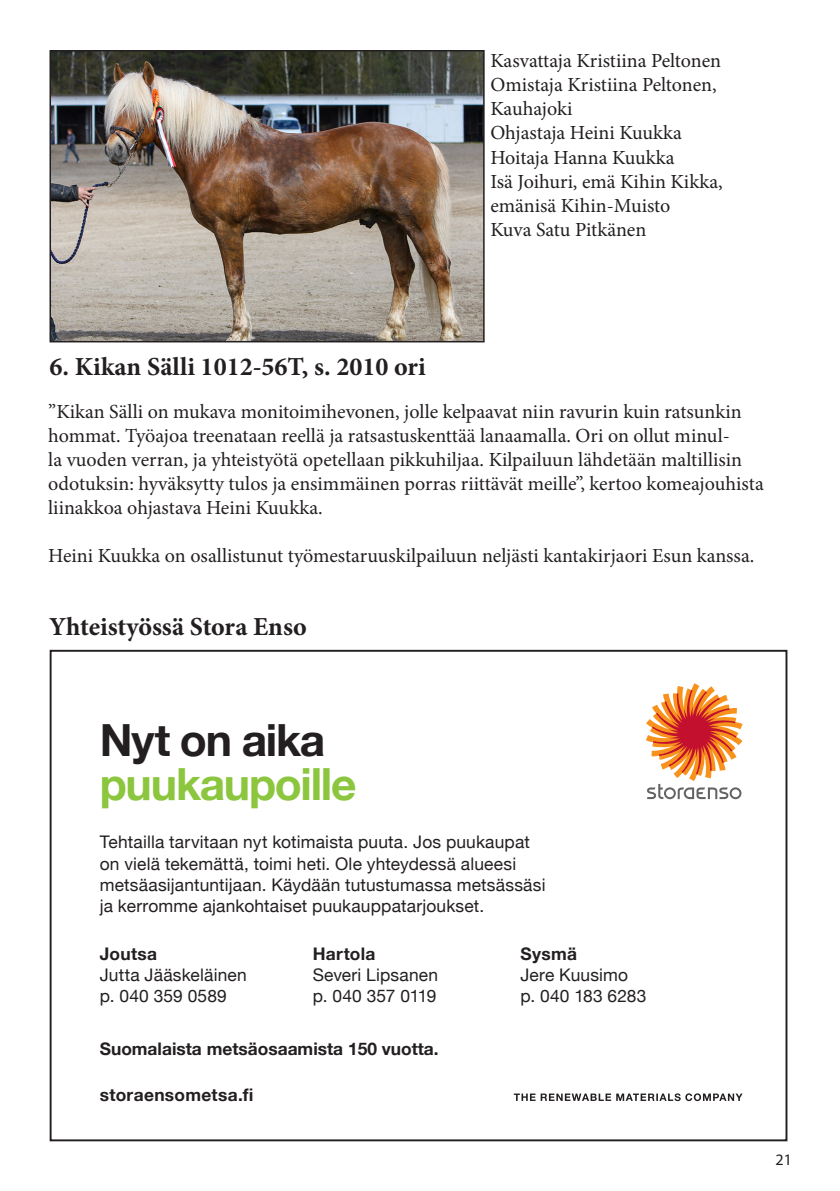
<style>
.page{position:relative;width:840px;height:1191px;background:#fff}
.page>*{position:absolute;margin:0;border:0;box-sizing:border-box;transform-origin:0 0}
.t1{font:700 44.2px/44.2px "Helvetica Neue";letter-spacing:-.03em;color:#8bc63e}
.t2{font:700 26px "Minion Pro";color:#231f20}
.t3{font:20px/24px "Minion Pro";color:#231f20}
.t4{font:17.4px/21.2px "Helvetica Neue";letter-spacing:.01em;color:#231f20}
.t5{font:700 17.4px "Helvetica Neue";color:#231f20}
.t6{font:16px "Myriad Pro";color:#231f20}
.s1{color:#231f20}
.s2{font-weight:700}
</style>
<div class="page">
<img style="left:52px;top:53px;width:429px;height:286px">
<div style="left:49px;top:50px;width:435px;height:292px;border:2px solid #231f20"></div>
<svg style="left:513px;top:1093px;width:229px;height:8px"></svg>
<div style="left:50px;top:650px;width:737px;height:491px;border:2px solid #231f20"></div>
<svg style="left:646px;top:683px;width:96px;height:116px"></svg>
<p class="t3" style="left:490px;top:49px;width:232px">Kasvattaja Kristiina Peltonen</p>
<p class="t3" style="left:490px;top:73px;width:228px">Omistaja Kristiina Peltonen,</p>
<p class="t3" style="left:490px;top:97px;width:83px">Kauhajoki</p>
<p class="t3" style="left:490px;top:121px;width:193px">Ohjastaja Heini Kuukka</p>
<p class="t3" style="left:490px;top:145px;width:186px">Hoitaja Hanna Kuukka</p>
<p class="t3" style="left:490px;top:169px;width:234px">Isä Joihuri, emä Kihin Kikka,</p>
<p class="t3" style="left:490px;top:193px;width:181px">emänisä Kihin-Muisto</p>
<p class="t3" style="left:490px;top:217px;width:157px">Kuva Satu Pitkänen</p>
<p class="t2" style="left:50px;top:348px;width:377px">6. Kikan Sälli 1012-56T, s. 2010 ori</p>
<p class="t3" style="left:48px;top:400px;width:716px">”Kikan Sälli on mukava monitoimihevonen, jolle kelpaavat niin ravurin kuin ratsunkin hommat. Työajoa treenataan reellä ja ratsastuskenttää lanaamalla. Ori on ollut minul-<br>la vuoden verran, ja yhteistyötä opetellaan pikkuhiljaa. Kilpailuun lähdetään maltillisin odotuksin: hyväksytty tulos ja ensimmäinen porras riittävät meille”, kertoo komeajouhista liinakkoa ohjastava Heini Kuukka.</p>
<p class="t3" style="left:48px;top:544px;width:707px">Heini Kuukka on osallistunut työmestaruuskilpailuun neljästi kantakirjaori Esun kanssa.</p>
<p class="t2" style="left:49px;top:608px;width:259px">Yhteistyössä Stora Enso</p>
<p class="t1" style="left:100px;top:719px;width:258px"><span class="s1">Nyt on aika </span>puukaupoille</p>
<p class="t4" style="left:100px;top:832px;width:447px">Tehtailla tarvitaan nyt kotimaista puuta. Jos puukaupat on vielä tekemättä, toimi heti. Ole yhteydessä alueesi metsäasijantuntijaan. Käydään tutustumassa metsässäsi ja kerromme ajankohtaiset puukauppatarjoukset.</p>
<p class="t4" style="left:520px;top:944px;width:127px"><span class="s2">Sysmä<br></span>Jere Kuusimo p. 040 183 6283</p>
<p class="t4" style="left:100px;top:944px;width:148px"><span class="s2">Joutsa<br></span>Jutta Jääskeläinen p. 040 359 0589</p>
<p class="t4" style="left:312px;top:944px;width:127px"><span class="s2">Hartola<br></span>Severi Lipsanen p. 040 357 0119</p>
<p class="t5" style="left:100px;top:1035px;width:340px">Suomalaista metsäosaamista 150 vuotta.</p>
<p class="t5" style="left:100px;top:1081px;width:155px">storaensometsa.fi</p>
<p class="t6" style="left:775px;top:1149px;width:18px">21</p>
</div>
